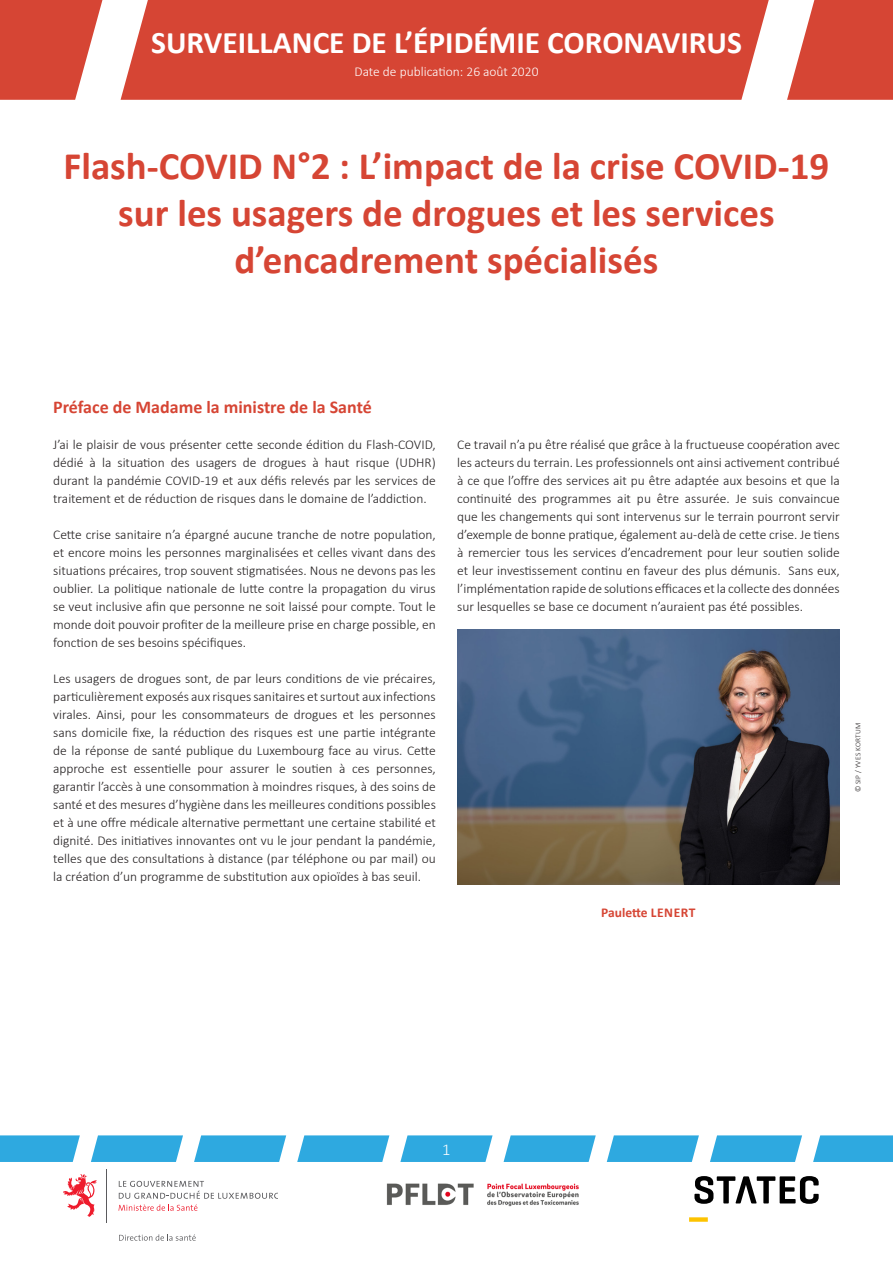
<style>
.page{position:relative;width:893px;height:1263px;background:#fff}
.page>*{position:absolute;margin:0;border:0;box-sizing:border-box;transform-origin:0 0}
.Titre{font:700 39px/46.8px "Calibri";color:#d64534;text-align:center}
.Titre-2{font:700 31.5px "Calibri";color:#fff}
.Titre_Text{font:700 18px "Calibri";color:#d64534}
.t1{font:300 16.5px "Calibri";color:#fff}
.Text{font:300 13.5px/18px "Calibri";color:#231f20;text-align:justify}
.Source{font:300 13.5px "Calibri";color:#fff}
.Text-2{font:700 13.5px "Calibri";letter-spacing:.015em;color:#d64534}
.Footnote{font:300 7.5px "Calibri";letter-spacing:.04em;color:#231f20}
</style>
<div class="page">
<img style="left:386px;top:1183px;width:193px;height:24px">
<svg style="left:118px;top:1181px;width:160px;height:30px"></svg>
<svg style="left:64px;top:1174px;width:33px;height:43px"></svg>
<hr style="left:106px;top:1169px;width:1px;height:54px;background:#5a5a5d">
<svg style="left:119px;top:1234px;width:77px;height:7px"></svg>
<svg style="left:694px;top:1176px;width:125px;height:28px"></svg>
<div style="left:689px;top:1217px;width:19px;height:5px;background:#fdc300"></div>
<div style="left:121px;top:0;width:648px;height:100px;background:#d64534"></div>
<svg style="left:0;top:0;width:103px;height:100px;background:#db5e50"></svg>
<svg style="left:787px;top:0;width:106px;height:100px;background:#db5e4f"></svg>
<svg style="left:194px;top:1135px;width:92px;height:27px;background:#40b0e2"></svg>
<svg style="left:813px;top:1135px;width:80px;height:27px;background:#3aaee1"></svg>
<svg style="left:0;top:1135px;width:80px;height:27px;background:#3aaee1"></svg>
<svg style="left:607px;top:1135px;width:92px;height:27px;background:#40b0e2"></svg>
<svg style="left:297px;top:1135px;width:92px;height:27px;background:#40b0e2"></svg>
<svg style="left:91px;top:1135px;width:92px;height:27px;background:#40b0e2"></svg>
<svg style="left:710px;top:1135px;width:92px;height:27px;background:#40b0e2"></svg>
<svg style="left:504px;top:1135px;width:92px;height:27px;background:#40b0e2"></svg>
<svg style="left:400px;top:1135px;width:93px;height:27px;background:#42b1e3"></svg>
<img style="left:457px;top:629px;width:383px;height:255px">
<p class="Titre-2" style="left:151px;top:20px;width:592px">SURVEILLANCE DE L’ÉPIDÉMIE CORONAVIRUS</p>
<p class="Source" style="left:354px;top:63px;width:186px">Date de publication: 26 août 2020</p>
<p class="Titre" style="left:64px;top:142px;width:767px">Flash-COVID N°2 : L’impact de la crise COVID-19 sur les usagers de drogues et les services d’encadrement spécialisés</p>
<p class="Titre_Text" style="left:53px;top:394px;width:320px">Préface de Madame la ministre de la Santé</p>
<p class="Text" style="left:53px;top:436px;width:384px">J’ai le plaisir de vous présenter cette seconde édition du Flash-COVID, dédié à la situation des usagers de drogues à haut risque (UDHR) durant la pandémie COVID-19 et aux défis relevés par les services de traitement et de réduction de risques dans le domaine de l’addiction.</p>
<p class="Text" style="left:53px;top:526px;width:384px">Cette crise sanitaire n’a épargné aucune tranche de notre population, et encore moins les personnes marginalisées et celles vivant dans des situations précaires, trop souvent stigmatisées. Nous ne devons pas les oublier. La politique nationale de lutte contre la propagation du virus se veut inclusive afin que personne ne soit laissé pour compte. Tout le monde doit pouvoir profiter de la meilleure prise en charge possible, en fonction de ses besoins spécifiques.</p>
<p class="Text" style="left:53px;top:670px;width:384px">Les usagers de drogues sont, de par leurs conditions de vie précaires, particulièrement exposés aux risques sanitaires et surtout aux infections virales. Ainsi, pour les consommateurs de drogues et les personnes sans domicile fixe, la réduction des risques est une partie intégrante de la réponse de santé publique du Luxembourg face au virus. Cette approche est essentielle pour assurer le soutien à ces personnes, garantir l’accès à une consommation à moindres risques, à des soins de santé et des mesures d’hygiène dans les meilleures conditions possibles et à une offre médicale alternative permettant une certaine stabilité et dignité. Des initiatives innovantes ont vu le jour pendant la pandémie, telles que des consultations à distance (par téléphone ou par mail) ou la création d’un programme de substitution aux opioïdes à bas seuil.</p>
<p class="Text" style="left:457px;top:436px;width:384px">Ce travail n’a pu être réalisé que grâce à la fructueuse coopération avec les acteurs du terrain. Les professionnels ont ainsi activement contribué à ce que l’offre des services ait pu être adaptée aux besoins et que la continuité des programmes ait pu être assurée. Je suis convaincue que les changements qui sont intervenus sur le terrain pourront servir d’exemple de bonne pratique, également au-delà de cette crise. Je tiens à remercier tous les services d’encadrement pour leur soutien solide et leur investissement continu en faveur des plus démunis. Sans eux, l’implémentation rapide de solutions efficaces et la collecte des données sur lesquelles se base ce document n’auraient pas été possibles.</p>
<p class="Footnote" style="left:853px;top:792px;width:72px;rotate:-90deg">© SIP / YVES KORTUM</p>
<p class="Text-2" style="left:601px;top:903px;width:96px">Paulette LENERT</p>
<p class="t1" style="left:442px;top:1139px;width:10px">1</p>
</div>
